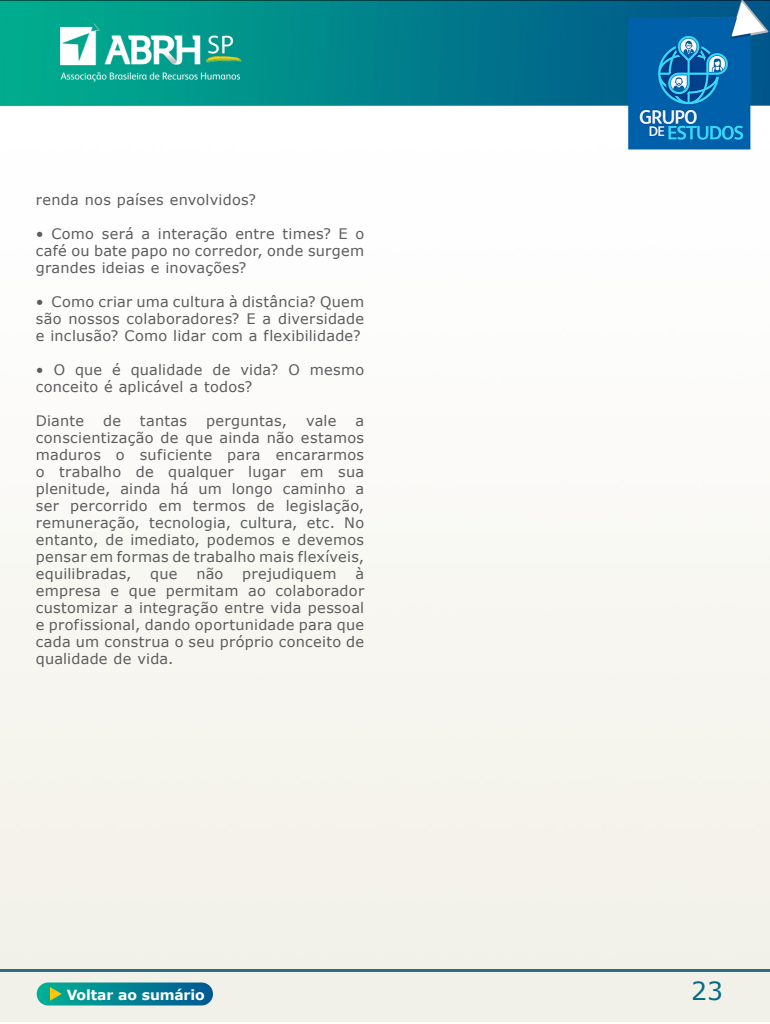
<style>
.page{position:relative;width:770px;height:1024px;background:#fff}
.page>*{position:absolute;margin:0;border:0;box-sizing:border-box;transform-origin:0 0}
.t1{font:25px "Verdana";color:#056b82}
.t2{font:14.5px/17px "Verdana";letter-spacing:.015em;color:#5c5c5f;text-align:justify}
.t3{font:700 14px "Verdana";letter-spacing:-.01em;color:#fff}
</style>
<div class="page">
<img style="left:0;top:0;width:770px;height:1022px">
<hr style="left:0;top:969px;width:770px;height:2px;background:#287181">
<div style="left:37px;top:982px;width:176px;height:24px;background:linear-gradient(to right,#01b195,#015a92);border-radius:12px"></div>
<svg style="left:50px;top:987px;width:12px;height:14px"></svg>
<p class="t2" style="left:36px;top:191px;width:221px">renda nos países envolvidos?</p>
<p class="t2" style="left:36px;top:225px;width:330px">• Como será a interação entre times? E o café ou bate papo no corredor, onde surgem grandes ideias e inovações?</p>
<p class="t2" style="left:36px;top:293px;width:330px">• Como criar uma cultura à distância? Quem são nossos colaboradores? E a diversidade e inclusão? Como lidar com a flexibilidade?</p>
<p class="t2" style="left:36px;top:361px;width:330px">• O que é qualidade de vida? O mesmo conceito é aplicável a todos?</p>
<p class="t2" style="left:36px;top:412px;width:50px">Diante</p>
<p class="t2" style="left:103px;top:412px;width:19px">de</p>
<p class="t2" style="left:140px;top:412px;width:49px">tantas</p>
<p class="t2" style="left:206px;top:412px;width:82px">perguntas,</p>
<p class="t2" style="left:306px;top:412px;width:32px">vale</p>
<p class="t2" style="left:36px;top:412px;width:330px;text-indent:319px">a conscientização de que ainda não estamos maduros o suficiente para encararmos o trabalho de qualquer lugar em sua plenitude, ainda há um longo caminho a ser percorrido em termos de legislação, remuneração, tecnologia, cultura, etc. No entanto, de imediato, podemos e devemos pensar em formas de trabalho mais flexíveis, equilibradas,</p>
<p class="t2" style="left:36px;top:565px;width:330px;text-indent:319px">à empresa e que permitam ao colaborador customizar a integração entre vida pessoal e profissional, dando oportunidade para que cada um construa o seu próprio conceito de qualidade de vida.</p>
<p class="t2" style="left:150px;top:565px;width:29px">que</p>
<p class="t2" style="left:196px;top:565px;width:29px">não</p>
<p class="t2" style="left:242px;top:565px;width:96px">prejudiquem</p>
<p class="t3" style="left:67px;top:985px;width:139px">Voltar ao sumário</p>
<p class="t1" style="left:691px;top:974px;width:33px">23</p>
</div>
